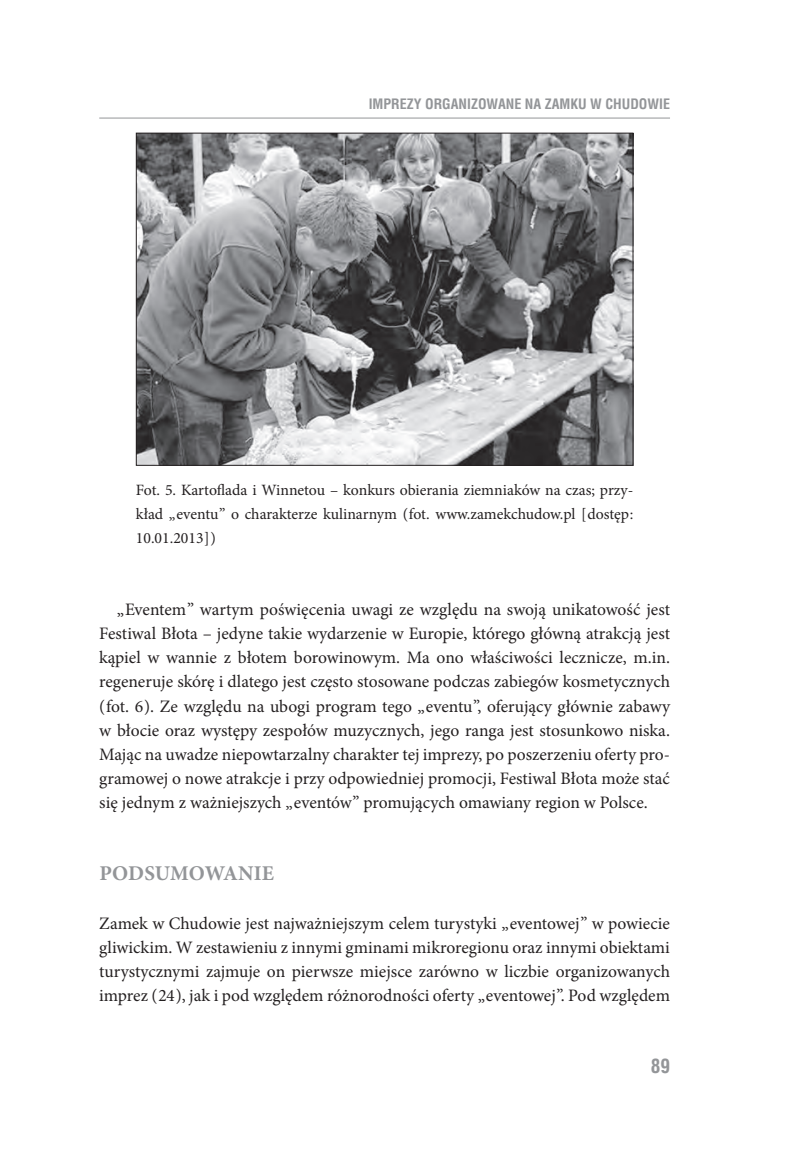
<style>
.page{position:relative;width:809px;height:1166px;background:#fff}
.page>*{position:absolute;margin:0;border:0;box-sizing:border-box;transform-origin:0 0}
.t1{font:700 21px "Minion Pro";color:#939598}
.t2{font:700 19.25px "Switzerland Condensed";color:#939598}
.t3{font:17.5px/24.2px "Minion Pro";color:#231f20;text-align:justify}
.t4{font:15.75px/24.2px "Minion Pro";letter-spacing:-.005em;color:#231f20;text-align:justify}
.t5{font:700 14px "Switzerland Condensed";color:#939598}
</style>
<div class="page">
<hr style="left:99px;top:118px;width:571px;height:1px;background:#939598">
<img style="left:138px;top:135px;width:493px;height:329px">
<p class="t5" style="left:369px;top:95px;width:303px">IMPREZY ORGANIZOWANE NA ZAMKU W CHUDOWIE</p>
<p class="t4" style="left:136px;top:477px;width:499px">Fot. 5. Kartoflada i Winnetou – konkurs obierania ziemniaków na czas; przy&shy;kład „eventu” o charakterze kulinarnym (fot. www.zamekchudow.pl [dostęp:<br>10.01.2013])</p>
<p class="t3" style="left:99px;top:597px;width:572px;text-indent:17px">„Eventem” wartym poświęcenia uwagi ze względu na swoją unikatowość jest Festiwal Błota – jedyne takie wydarzenie w Europie, którego główną atrakcją jest kąpiel w wannie z błotem borowinowym. Ma ono właściwości lecznicze, m.in. regeneruje skórę i dlatego jest często stosowane podczas zabiegów kosmetycznych (fot. 6). Ze względu na ubogi program tego „eventu”, oferujący głównie zabawy w błocie oraz występy zespołów muzycznych, jego ranga jest stosunkowo niska.<br>Mając na uwadze niepowtarzalny charakter tej imprezy, po poszerzeniu oferty pro&shy;gramowej o nowe atrakcje i przy odpowiedniej promocji, Festiwal Błota może stać się jednym z ważniejszych „eventów” promujących omawiany region w Polsce.</p>
<p class="t1" style="left:99px;top:859px;width:176px">PODSUMOWANIE</p>
<p class="t3" style="left:99px;top:911px;width:572px">Zamek w Chudowie jest najważniejszym celem turystyki „eventowej” w powiecie gliwickim. W zestawieniu z innymi gminami mikroregionu oraz innymi obiektami turystycznymi zajmuje on pierwsze miejsce zarówno w liczbie organizowanych imprez (24), jak i pod względem różnorodności oferty „eventowej”. Pod względem</p>
<p class="t2" style="left:650px;top:1055px;width:21px">89</p>
</div>
